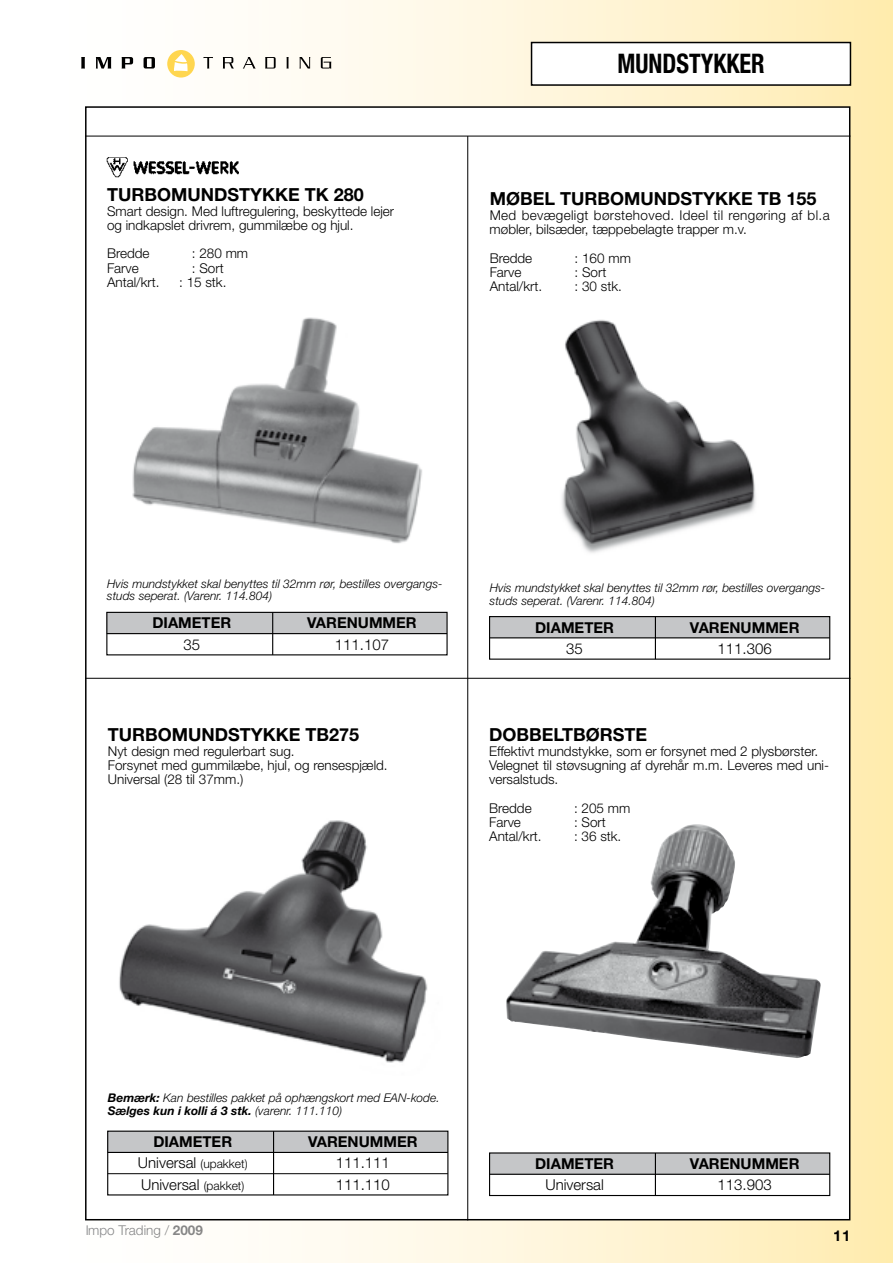
<style>
.page{position:relative;width:893px;height:1263px;background:#fff}
.page>*{position:absolute;margin:0;border:0;box-sizing:border-box;transform-origin:0 0}
.t1{font:700 condensed 27px "Helvetica Neue";color:#000;scale:.9 1}
.t2{font:700 18px "Helvetica Neue";color:#000}
.t3{font:300 15px "Helvetica Neue";color:#000}
.t4{font:700 15px "Helvetica Neue";color:#000}
.t5{font:300 13.5px/14.2px "Helvetica Neue";color:#000}
.t6{font:300 13.5px/14.2px "Helvetica Neue";letter-spacing:.025em;color:#000}
.t7{font:300 13.5px "Helvetica Neue";color:#87888a}
.t8{font:italic 300 12px/12.6px "Helvetica Neue";color:#000}
.s1{font-weight:700}
.s2{font-size:12px}
</style>
<div class="page">
<div style="left:0;top:0;width:893px;height:1263px;background:linear-gradient(to right,#fdffff,#f8e7b3)"></div>
<div style="left:531px;top:43px;width:319px;height:42px;background:#fff"></div>
<div style="left:531px;top:42px;width:320px;height:44px;border:2px solid #000"></div>
<svg style="left:81px;top:57px;width:4px;height:12px"></svg>
<svg style="left:96px;top:57px;width:15px;height:12px"></svg>
<svg style="left:122px;top:57px;width:11px;height:12px"></svg>
<svg style="left:144px;top:57px;width:11px;height:12px"></svg>
<svg style="left:203px;top:57px;width:10px;height:12px"></svg>
<svg style="left:223px;top:57px;width:11px;height:12px"></svg>
<svg style="left:243px;top:57px;width:13px;height:12px"></svg>
<svg style="left:265px;top:57px;width:11px;height:12px"></svg>
<svg style="left:286px;top:57px;width:3px;height:12px"></svg>
<svg style="left:299px;top:57px;width:11px;height:12px"></svg>
<svg style="left:321px;top:57px;width:10px;height:12px"></svg>
<div style="left:167px;top:50px;width:28px;height:28px;background:#ffd64f;border-radius:50%"></div>
<svg style="left:174px;top:54px;width:14px;height:17px"></svg>
<div style="left:86px;top:107px;width:764px;height:1113px;background:#fff"></div>
<hr style="left:85px;top:136px;width:765px;height:1px;background:#000">
<hr style="left:467px;top:136px;width:1px;height:1084px;background:#000">
<img style="left:119px;top:820px;width:309px;height:243px">
<img style="left:506px;top:824px;width:315px;height:234px">
<img style="left:132px;top:317px;width:290px;height:227px">
<img style="left:562px;top:319px;width:194px;height:234px">
<img style="left:107px;top:157px;width:132px;height:20px">
<hr style="left:85px;top:678px;width:765px;height:1px;background:#000">
<div style="left:107px;top:612px;width:340px;height:22px;background:#c5c6c8"></div>
<div style="left:106px;top:612px;width:342px;height:43px;border:1px solid #000"></div>
<hr style="left:107px;top:633px;width:340px;height:1px;background:#000">
<hr style="left:272px;top:612px;width:1px;height:43px;background:#000">
<div style="left:490px;top:617px;width:340px;height:21px;background:#c5c6c8"></div>
<div style="left:490px;top:1153px;width:340px;height:21px;background:#c5c6c8"></div>
<div style="left:489px;top:616px;width:341px;height:44px;border:1px solid #000"></div>
<div style="left:489px;top:1152px;width:341px;height:44px;border:1px solid #000"></div>
<hr style="left:490px;top:637px;width:340px;height:1px;background:#000">
<hr style="left:490px;top:1174px;width:340px;height:1px;background:#000">
<hr style="left:655px;top:617px;width:1px;height:42px;background:#000">
<hr style="left:655px;top:1153px;width:1px;height:42px;background:#000">
<div style="left:108px;top:1131px;width:340px;height:21px;background:#c5c6c8"></div>
<div style="left:107px;top:1130px;width:341px;height:65px;border:1px solid #000"></div>
<hr style="left:108px;top:1152px;width:340px;height:1px;background:#000">
<hr style="left:273px;top:1131px;width:1px;height:64px;background:#000">
<hr style="left:108px;top:1173px;width:340px;height:1px;background:#000">
<h2 class="t2" style="left:107px;top:184px;width:258px">TURBOMUNDSTYKKE TK 280</h2>
<p class="t5" style="left:107px;top:203px;width:289px">Smart design. Med luftregulering, beskyttede lejer og indkapslet drivrem, gummilæbe og hjul.</p>
<p class="t5" style="left:107px;top:246px;width:44px">Bredde</p>
<p class="t5" style="left:192px;top:246px;width:58px">: 280 mm</p>
<p class="t5" style="left:107px;top:261px;width:33px">Farve</p>
<p class="t5" style="left:192px;top:261px;width:33px">: Sort</p>
<p class="t5" style="left:107px;top:275px;width:54px">Antal/krt.</p>
<p class="t5" style="left:179px;top:275px;width:49px">: 15 stk.</p>
<h1 class="t1" style="left:617px;top:47px;width:165px">MUNDSTYKKER</h1>
<h2 class="t2" style="left:490px;top:188px;width:328px">MØBEL TURBOMUNDSTYKKE TB 155</h2>
<p class="t6" style="left:490px;top:208px;width:341px">Med bevægeligt børstehoved. Ideel til rengøring af bl.a møbler, bilsæder, tæppebelagte trapper m.v.</p>
<p class="t5" style="left:490px;top:250px;width:44px">Bredde</p>
<p class="t5" style="left:575px;top:250px;width:58px">: 160 mm</p>
<p class="t5" style="left:490px;top:265px;width:33px">Farve</p>
<p class="t5" style="left:575px;top:265px;width:33px">: Sort</p>
<p class="t5" style="left:490px;top:279px;width:54px">Antal/krt.</p>
<p class="t5" style="left:575px;top:279px;width:49px">: 30 stk.</p>
<p class="t8" style="left:107px;top:577px;width:337px">Hvis mundstykket skal benyttes til 32mm rør, bestilles overgangs&shy;studs seperat. (Varenr. 114.804)</p>
<p class="t8" style="left:490px;top:581px;width:337px">Hvis mundstykket skal benyttes til 32mm rør, bestilles overgangs&shy;studs seperat. (Varenr. 114.804)</p>
<p class="t4" style="left:107px;top:614px;width:14px">DIAMETER</p>
<p class="t4" style="left:307px;top:614px;width:111px">VARENUMMER</p>
<p class="t4" style="left:490px;top:618px;width:14px">DIAMETER</p>
<p class="t4" style="left:690px;top:618px;width:111px">VARENUMMER</p>
<p class="t3" style="left:184px;top:635px;width:18px">35</p>
<p class="t3" style="left:335px;top:635px;width:56px">111.107</p>
<p class="t3" style="left:566px;top:639px;width:18px">35</p>
<p class="t3" style="left:718px;top:639px;width:56px">111.306</p>
<h2 class="t2" style="left:108px;top:724px;width:253px">TURBOMUNDSTYKKE TB275</h2>
<p class="t5" style="left:108px;top:743px;width:281px">Nyt design med regulerbart sug.<br>Forsynet med gummilæbe, hjul, og rensespjæld.<br>Universal (28 til 37mm.)</p>
<h2 class="t2" style="left:489px;top:724px;width:14px">DOBBELTBØRSTE</h2>
<p class="t5" style="left:489px;top:743px;width:341px">Effektivt mundstykke, som er forsynet med 2 plysbørster.<br>Velegnet til støvsugning af dyrehår m.m. Leveres med uni&shy;versalstuds.</p>
<p class="t5" style="left:489px;top:800px;width:44px">Bredde</p>
<p class="t5" style="left:574px;top:800px;width:58px">: 205 mm</p>
<p class="t5" style="left:489px;top:815px;width:33px">Farve</p>
<p class="t5" style="left:574px;top:815px;width:33px">: Sort</p>
<p class="t5" style="left:489px;top:829px;width:54px">Antal/krt.</p>
<p class="t5" style="left:574px;top:829px;width:49px">: 36 stk.</p>
<p class="t8" style="left:108px;top:1091px;width:333px"><span class="s1">Bemærk:</span> Kan bestilles pakket på ophængskort med EAN-kode.<br><span class="s1">Sælges kun i kolli á 3 stk.</span> (varenr. 111.110)</p>
<p class="t4" style="left:108px;top:1132px;width:14px">DIAMETER</p>
<p class="t4" style="left:308px;top:1132px;width:111px">VARENUMMER</p>
<p class="t3" style="left:138px;top:1154px;width:111px">Universal <span class="s2">(upakket)</span></p>
<p class="t3" style="left:336px;top:1154px;width:56px">111.111</p>
<p class="t3" style="left:141px;top:1175px;width:105px">Universal <span class="s2">(pakket)</span></p>
<p class="t3" style="left:336px;top:1175px;width:56px">111.110</p>
<p class="t7" style="left:85px;top:1222px;width:119px">Impo Trading / <span class="s1">2009</span></p>
<p class="t4" style="left:490px;top:1154px;width:14px">DIAMETER</p>
<p class="t4" style="left:690px;top:1154px;width:111px">VARENUMMER</p>
<p class="t3" style="left:545px;top:1176px;width:60px">Universal</p>
<p class="t3" style="left:718px;top:1176px;width:56px">113.903</p>
<p class="t4" style="left:834px;top:1226px;width:18px">11</p>
</div>
